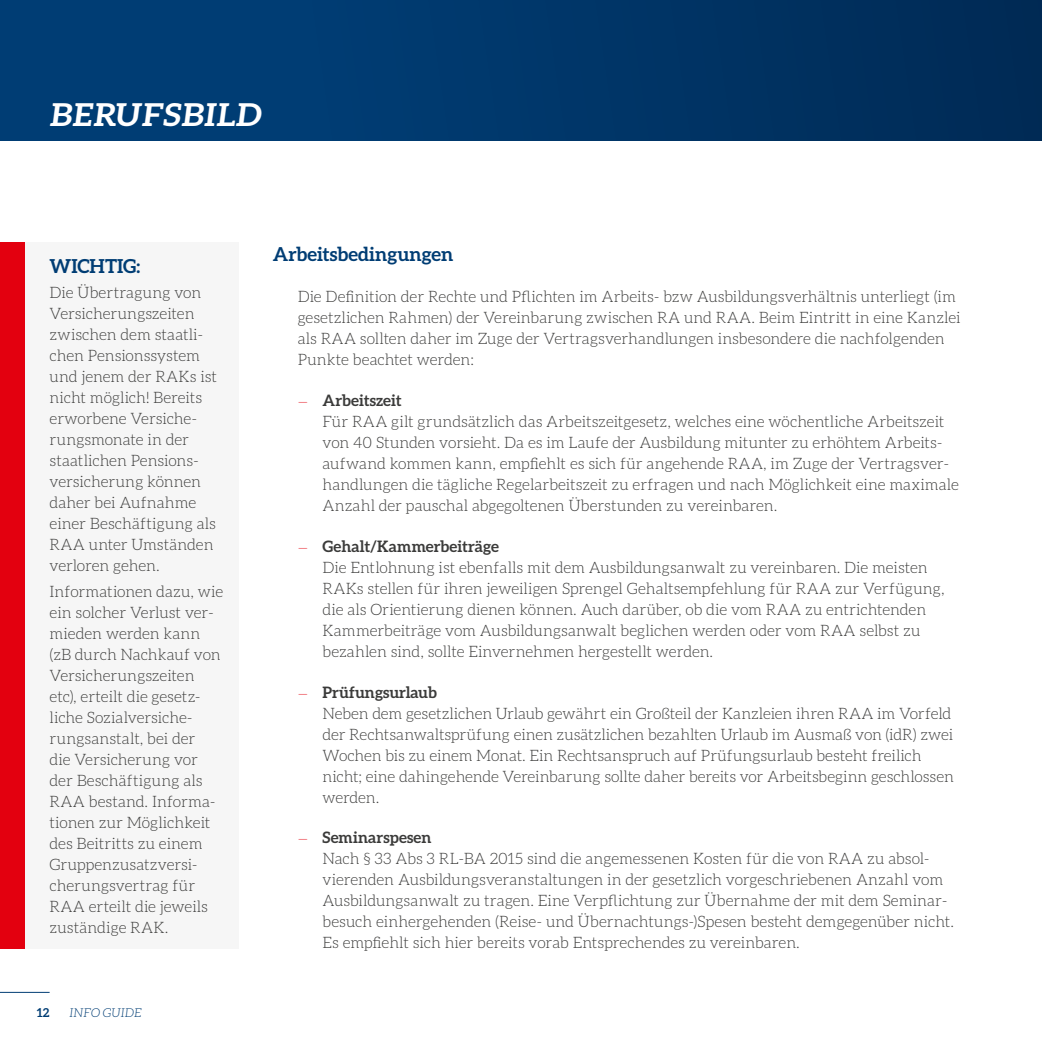
<style>
.page{position:relative;width:1042px;height:1042px;background:#fff}
.page>*{position:absolute;margin:0;border:0;box-sizing:border-box;transform-origin:0 0}
.t1{font:italic 700 31.5px "Aleo";letter-spacing:-.03em;color:#fff;scale:1.07 1}
.t2{font:700 19.25px "Aleo";color:#003d74}
.t3{font:300 15.75px/21px "Aleo";letter-spacing:-.005em;color:#3b3b3a}
.t4{font:italic 300 12.25px "Aleo";letter-spacing:-.005em;color:#003d74}
.t5{font:700 12.25px "Aleo";color:#003d74}
.s1{font-size:13.12px;color:#e3000f}
.s2{font-weight:700}
</style>
<div class="page">
<div style="left:0;top:0;width:1042px;height:141px;background:linear-gradient(to right,#00417b,#002c57)"></div>
<hr style="left:0;top:992px;width:50px;height:1px;background:#003d74">
<div style="left:0;top:242px;width:25px;height:706px;background:#e3000f"></div>
<div style="left:25px;top:242px;width:214px;height:706px;background:#f6f6f6"></div>
<h1 class="t1" style="left:50px;top:96px;width:200px">BERUFSBILD</h1>
<p class="t2" style="left:50px;top:254px;width:92px">WICHTIG:</p>
<p class="t3" style="left:50px;top:282px;width:169px">Die Übertragung von<br>Versicherungszeiten zwischen dem staatli&shy;chen Pensionssystem und jenem der RAKs ist nicht möglich! Bereits erworbene Versiche&shy;rungsmonate in der staatlichen Pensions&shy;versicherung können daher bei Aufnahme einer Beschäftigung als<br>RAA unter Umständen verloren gehen.</p>
<p class="t3" style="left:50px;top:581px;width:175px">Informationen dazu, wie ein solcher Verlust ver&shy;mieden werden kann (zB durch Nachkauf von<br>Versicherungszeiten etc), erteilt die gesetz&shy;liche Sozialversiche&shy;rungsanstalt, bei der<br>die Versicherung vor der Beschäftigung als<br>RAA bestand. Informa&shy;tionen zur Möglichkeit des Beitritts zu einem<br>Gruppenzusatzversi&shy;cherungsvertrag für<br>RAA erteilt die jeweils zuständige RAK.</p>
<p class="t5" style="left:37px;top:1005px;width:14px">12</p>
<p class="t4" style="left:69px;top:1006px;width:74px">INFO GUIDE</p>
<p class="t2" style="left:273px;top:243px;width:182px">Arbeitsbedingungen</p>
<p class="t3" style="left:298px;top:286px;width:664px">Die Definition der Rechte und Pflichten im Arbeits- bzw Ausbildungsverhältnis unterliegt (im gesetzlichen Rahmen) der Vereinbarung zwischen RA und RAA. Beim Eintritt in eine Kanzlei als RAA sollten daher im Zuge der Vertragsverhandlungen insbesondere die nachfolgenden Punkte beachtet werden:</p>
<p class="t3" style="left:322px;top:390px;width:638px;text-indent:-25px"><span class="s1">—</span> <span class="s2">Arbeitszeit<br></span>Für RAA gilt grundsätzlich das Arbeitszeitgesetz, welches eine wöchentliche Arbeitszeit von 40 Stunden vorsieht. Da es im Laufe der Ausbildung mitunter zu erhöhtem Arbeits&shy;aufwand kommen kann, empfiehlt es sich für angehende RAA, im Zuge der Vertragsver&shy;handlungen die tägliche Regelarbeitszeit zu erfragen und nach Möglichkeit eine maximale Anzahl der pauschal abgegoltenen Überstunden zu vereinbaren.</p>
<p class="t3" style="left:322px;top:535px;width:623px;text-indent:-25px"><span class="s1">—</span> <span class="s2">Gehalt/Kammerbeiträge<br></span>Die Entlohnung ist ebenfalls mit dem Ausbildungsanwalt zu vereinbaren. Die meisten RAKs stellen für ihren jeweiligen Sprengel Gehaltsempfehlung für RAA zur Verfügung, die als Orientierung dienen können. Auch darüber, ob die vom RAA zu entrichtenden Kammerbeiträge vom Ausbildungsanwalt beglichen werden oder vom RAA selbst zu bezahlen sind, sollte Einvernehmen hergestellt werden.</p>
<p class="t3" style="left:322px;top:681px;width:633px;text-indent:-25px"><span class="s1">—</span> <span class="s2">Prüfungsurlaub<br></span>Neben dem gesetzlichen Urlaub gewährt ein Großteil der Kanzleien ihren RAA im Vorfeld der Rechtsanwaltsprüfung einen zusätzlichen bezahlten Urlaub im Ausmaß von (idR) zwei Wochen bis zu einem Monat. Ein Rechtsanspruch auf Prüfungsurlaub besteht freilich nicht; eine dahingehende Vereinbarung sollte daher bereits vor Arbeitsbeginn geschlossen werden.</p>
<p class="t3" style="left:322px;top:827px;width:633px;text-indent:-25px"><span class="s1">—</span> <span class="s2">Seminarspesen<br></span>Nach § 33 Abs 3 RL-BA 2015 sind die angemessenen Kosten für die von RAA zu absol&shy;vierenden Ausbildungsveranstaltungen in der gesetzlich vorgeschriebenen Anzahl vom Ausbildungsanwalt zu tragen. Eine Verpflichtung zur Übernahme der mit dem Seminar&shy;besuch einhergehenden (Reise- und Übernachtungs-)Spesen besteht demgegenüber nicht.<br>Es empfiehlt sich hier bereits vorab Entsprechendes zu vereinbaren.</p>
</div>
